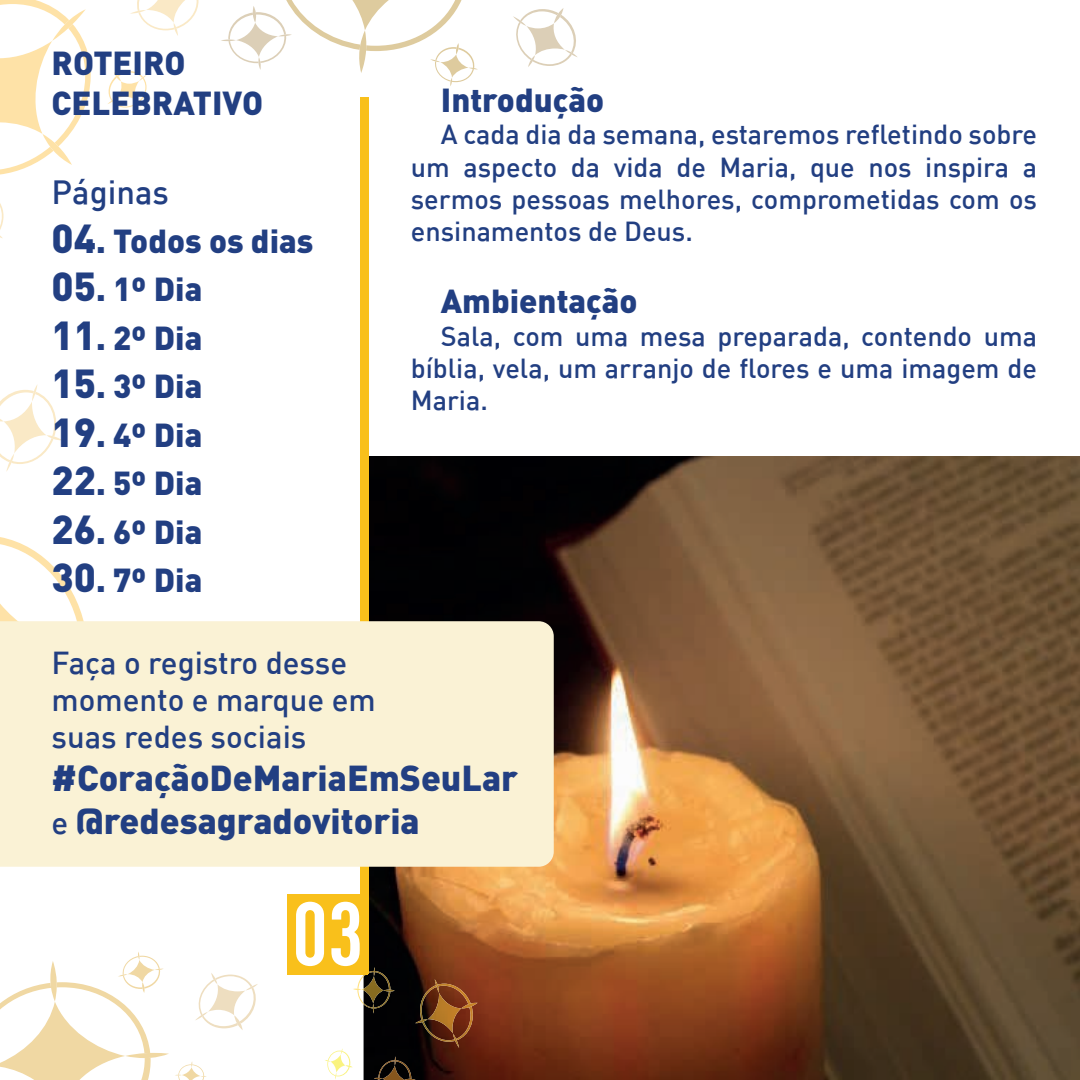
<style>
.page{position:relative;width:1080px;height:1080px;background:#fff}
.page>*{position:absolute;margin:0;border:0;box-sizing:border-box;transform-origin:0 0}
.t1{font:700 88.4px "DIN Cond";color:#fff}
.t2{font:900 35.7px/42.8px "DIN";color:#223f82}
.t3{font:900 32.9px/40.6px "DIN";color:#223f82}
.t4{font:500 32.9px "DIN";color:#223f82}
.t5{font:500 31.1px/37.3px "DIN";color:#223f82}
.t6{font:500 27px/32.4px "DIN";color:#223f82;text-align:justify}
.s1{font-size:40px}
.s2{font-weight:500;font-size:31.1px}
</style>
<div class="page">
<img style="left:364px;top:456px;width:716px;height:624px">
<img style="left:374px;top:1056px;width:42px;height:24px">
<img style="left:415px;top:979px;width:63px;height:69px">
<svg style="left:325px;top:1048px;width:28px;height:31px"></svg>
<img style="left:375px;top:971px;width:15px;height:37px">
<img style="left:375px;top:976px;width:20px;height:28px">
<svg style="left:353px;top:967px;width:22px;height:47px"></svg>
<svg style="left:0;top:537px;width:84px;height:84px"></svg>
<svg style="left:0;top:385px;width:62px;height:87px"></svg>
<svg style="left:0;top:952px;width:169px;height:128px"></svg>
<svg style="left:195px;top:973px;width:63px;height:57px"></svg>
<svg style="left:175px;top:1062px;width:32px;height:18px"></svg>
<svg style="left:0;top:203px;width:4px;height:35px"></svg>
<svg style="left:0;top:0;width:199px;height:174px"></svg>
<svg style="left:221px;top:0;width:257px;height:86px"></svg>
<svg style="left:513px;top:8px;width:64px;height:59px"></svg>
<div style="left:360px;top:97px;width:8px;height:877px;background:#f9c01b"></div>
<div style="left:287px;top:894px;width:81px;height:81px;background:#f9c01b"></div>
<div style="left:0;top:621px;width:554px;height:246px;background:#faf2d5"></div>
<p class="t3" style="left:52px;top:41px;width:213px">ROTEIRO<br>CELEBRATIVO</p>
<p class="t4" style="left:52px;top:172px;width:119px">Páginas</p>
<p class="t3" style="left:52px;top:219px;width:263px"><span class="s1">04</span>. Todos os dias</p>
<p class="t3" style="left:52px;top:267px;width:152px"><span class="s1">05</span>. 1º Dia</p>
<p class="t3" style="left:52px;top:316px;width:152px"><span class="s1">11</span>. 2º Dia</p>
<p class="t3" style="left:52px;top:364px;width:152px"><span class="s1">15</span>. 3º Dia</p>
<p class="t3" style="left:52px;top:413px;width:152px"><span class="s1">19</span>. 4º Dia</p>
<p class="t3" style="left:52px;top:461px;width:152px"><span class="s1">22</span>. 5º Dia</p>
<p class="t3" style="left:52px;top:510px;width:152px"><span class="s1">26</span>. 6º Dia</p>
<p class="t3" style="left:52px;top:558px;width:152px"><span class="s1">30</span>. 7º Dia</p>
<p class="t3" style="left:441px;top:78px;width:165px">Introdução</p>
<p class="t6" style="left:411px;top:117px;width:628px;text-indent:30px">A cada dia da semana, estaremos refletindo sobre um aspecto da vida de Maria, que nos inspira a sermos pessoas melhores, comprometidas com os ensinamentos de Deus.</p>
<p class="t3" style="left:441px;top:279px;width:198px">Ambientação</p>
<p class="t6" style="left:411px;top:319px;width:628px;text-indent:30px">Sala, com uma mesa preparada, contendo uma bíblia, vela, um arranjo de flores e uma imagem de Maria.</p>
<p class="t5" style="left:52px;top:643px;width:326px">Faça o registro desse momento e marque em suas redes sociais</p>
<h2 class="t2" style="left:52px;top:755px;width:468px">#CoraçãoDeMariaEmSeuLar <span class="s2">e</span> @redesagradovitoria</h2>
<h1 class="t1" style="left:292px;top:880px;width:72px">03</h1>
</div>
